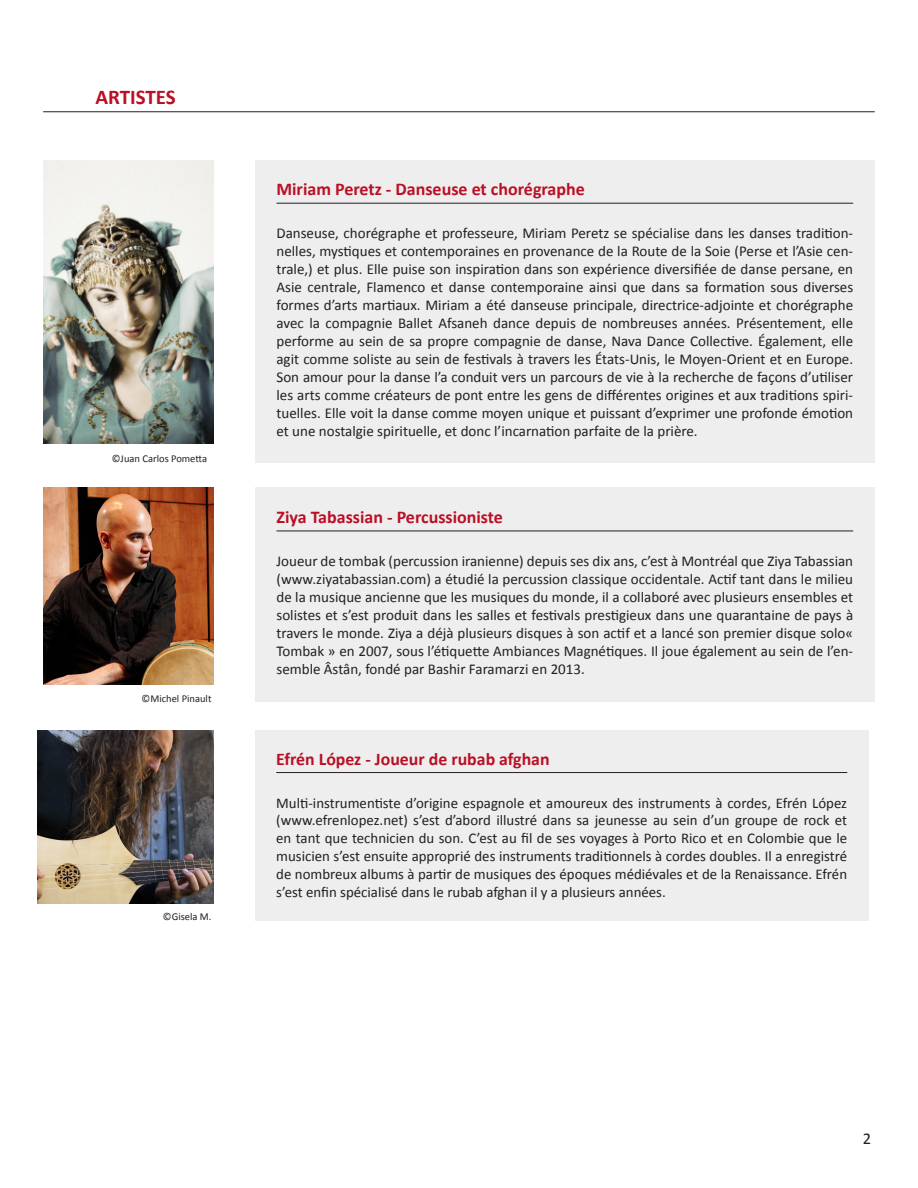
<style>
.page{position:relative;width:918px;height:1188px;background:#fff}
.page>*{position:absolute;margin:0;border:0;box-sizing:border-box;transform-origin:0 0}
.t1{font:700 21px "Calibri";color:#ba0f25}
.t2{font:700 18px "Calibri";color:#ba0f25}
.t3{font:700 17.85px "Calibri";color:#ba0f25}
.t4{font:16.5px "Calibri";color:#231f20}
.t5{font:15px/18px "Calibri";color:#231f20;text-align:justify}
.t6{font:14.85px/17.9px "Calibri";color:#231f20;text-align:justify}
.t7{font:10.5px "Calibri";color:#231f20}
</style>
<div class="page">
<hr style="left:43px;top:111px;width:832px;height:1px;background:#231f20">
<div style="left:255px;top:160px;width:620px;height:302px;background:#eeeeef"></div>
<hr style="left:276px;top:203px;width:577px;height:1px;background:#231f20">
<div style="left:255px;top:488px;width:620px;height:214px;background:#eeeeef"></div>
<hr style="left:276px;top:531px;width:577px;height:1px;background:#231f20">
<img style="left:43px;top:160px;width:170px;height:283px">
<img style="left:43px;top:488px;width:171px;height:197px">
<div style="left:255px;top:730px;width:614px;height:190px;background:#eeeeef"></div>
<hr style="left:276px;top:772px;width:571px;height:1px;background:#231f20">
<img style="left:38px;top:730px;width:176px;height:173px">
<p class="t1" style="left:95px;top:83px;width:82px">ARTISTES</p>
<p class="t7" style="left:112px;top:452px;width:97px">©Juan Carlos Pometta</p>
<p class="t7" style="left:142px;top:692px;width:71px">©Michel Pinault</p>
<p class="t7" style="left:163px;top:910px;width:50px">©Gisela M.</p>
<p class="t2" style="left:276px;top:178px;width:310px">Miriam Peretz - Danseuse et chorégraphe</p>
<p class="t5" style="left:276px;top:225px;width:578px">Danseuse, chorégraphe et professeure, Miriam Peretz se spécialise dans les danses tradition&shy;nelles, mystiques et contemporaines en provenance de la Route de la Soie (Perse et l’Asie cen&shy;trale,) et plus. Elle puise son inspiration dans son expérience diversifiée de danse persane, en Asie centrale, Flamenco et danse contemporaine ainsi que dans sa formation sous diverses formes d’arts martiaux. Miriam a été danseuse principale, directrice-adjointe et chorégraphe avec la compagnie Ballet Afsaneh dance depuis de nombreuses années. Présentement, elle performe au sein de sa propre compagnie de danse, Nava Dance Collective. Également, elle agit comme soliste au sein de festivals à travers les États-Unis, le Moyen-Orient et en Europe.<br>Son amour pour la danse l’a conduit vers un parcours de vie à la recherche de façons d’utiliser les arts comme créateurs de pont entre les gens de différentes origines et aux traditions spiri&shy;tuelles. Elle voit la danse comme moyen unique et puissant d’exprimer une profonde émotion et une nostalgie spirituelle, et donc l’incarnation parfaite de la prière.</p>
<p class="t2" style="left:276px;top:506px;width:228px">Ziya Tabassian - Percussioniste</p>
<p class="t5" style="left:276px;top:552px;width:578px">Joueur de tombak (percussion iranienne) depuis ses dix ans, c’est à Montréal que Ziya Tabassian (www.ziyatabassian.com) a étudié la percussion classique occidentale. Actif tant dans le milieu de la musique ancienne que les musiques du monde, il a collaboré avec plusieurs ensembles et solistes et s’est produit dans les salles et festivals prestigieux dans une quarantaine de pays à travers le monde. Ziya a déjà plusieurs disques à son actif et a lancé son premier disque solo« Tombak » en 2007, sous l’étiquette Ambiances Magnétiques. Il joue également au sein de l’en&shy;semble Âstân, fondé par Bashir Faramarzi en 2013.</p>
<p class="t3" style="left:276px;top:748px;width:275px">Efrén López - Joueur de rubab afghan</p>
<p class="t6" style="left:276px;top:794px;width:572px">Multi-instrumentiste d’origine espagnole et amoureux des instruments à cordes, Efrén López (www.efrenlopez.net) s’est d’abord illustré dans sa jeunesse au sein d’un groupe de rock et en tant que technicien du son. C’est au fil de ses voyages à Porto Rico et en Colombie que le musicien s’est ensuite approprié des instruments traditionnels à cordes doubles. Il a enregistré de nombreux albums à partir de musiques des époques médiévales et de la Renaissance. Efrén s’est enfin spécialisé dans le rubab afghan il y a plusieurs années.</p>
<p class="t4" style="left:863px;top:1128px;width:10px">2</p>
</div>
